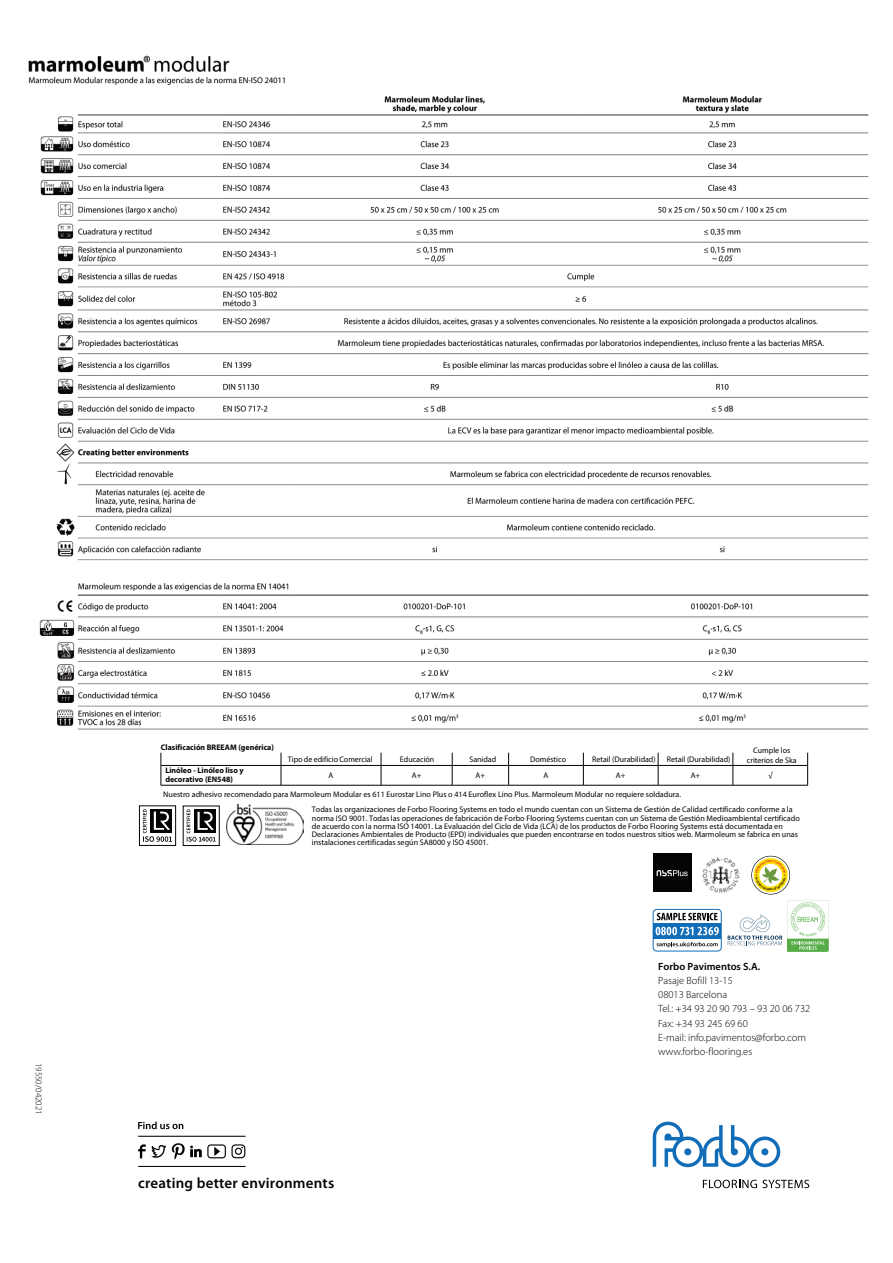
<style>
.page{position:relative;width:893px;height:1263px;background:#fff}
.page>*{position:absolute;margin:0;border:0;box-sizing:border-box;transform-origin:0 0}
.t1{font:600 15px "Myriad Pro";letter-spacing:.015em;color:#040503}
.t2{font:300 10.5px/14.4px "Myriad Pro";color:#000}
.t3{font:600 10.5px "Myriad Pro";color:#000}
.t4{font:300 9px "Myriad Pro";letter-spacing:-.015em;color:#040503}
.t5{font:8.1px/8.1px "Myriad Pro";color:#040503}
.t6{font:700 8.1px/9px "Myriad Pro";color:#040503}
</style>
<div class="page">
<svg style="left:703px;top:1180px;width:106px;height:8px"></svg>
<svg style="left:653px;top:1121px;width:127px;height:46px"></svg>
<div style="left:653px;top:909px;width:69px;height:42px;border:1px solid #116db7;border-radius:4px"></div>
<svg style="left:657px;top:942px;width:61px;height:5px"></svg>
<div style="left:653px;top:923px;width:68px;height:16px;background:#116db7"></div>
<svg style="left:656px;top:927px;width:63px;height:8px"></svg>
<svg style="left:657px;top:913px;width:60px;height:7px"></svg>
<img style="left:702px;top:857px;width:38px;height:36px">
<svg style="left:138px;top:1121px;width:45px;height:8px"></svg>
<svg style="left:138px;top:1144px;width:28px;height:14px"></svg>
<hr style="left:138px;top:1136px;width:108px;height:1px;background:#040503">
<hr style="left:138px;top:1166px;width:108px;height:1px;background:#040503">
<svg style="left:172px;top:1143px;width:73px;height:16px"></svg>
<svg style="left:751px;top:856px;width:39px;height:38px"></svg>
<svg style="left:752px;top:856px;width:37px;height:38px"></svg>
<hr style="left:161px;top:765px;width:120px;height:1px;background:#040503">
<svg style="left:161px;top:753px;width:1px;height:32px"></svg>
<hr style="left:281px;top:765px;width:100px;height:1px;background:#040503">
<svg style="left:281px;top:753px;width:1px;height:32px"></svg>
<hr style="left:381px;top:765px;width:71px;height:1px;background:#040503">
<svg style="left:381px;top:753px;width:1px;height:32px"></svg>
<hr style="left:452px;top:765px;width:57px;height:1px;background:#040503">
<svg style="left:452px;top:753px;width:1px;height:32px"></svg>
<hr style="left:509px;top:765px;width:74px;height:1px;background:#040503">
<svg style="left:508px;top:753px;width:1px;height:32px"></svg>
<hr style="left:583px;top:765px;width:75px;height:1px;background:#040503">
<svg style="left:583px;top:753px;width:1px;height:32px"></svg>
<hr style="left:658px;top:765px;width:75px;height:1px;background:#040503">
<svg style="left:658px;top:753px;width:1px;height:32px"></svg>
<hr style="left:733px;top:765px;width:75px;height:1px;background:#040503">
<svg style="left:733px;top:753px;width:1px;height:32px"></svg>
<svg style="left:807px;top:753px;width:1px;height:32px"></svg>
<hr style="left:161px;top:785px;width:120px;height:1px;background:#040503">
<hr style="left:281px;top:785px;width:100px;height:1px;background:#040503">
<hr style="left:381px;top:785px;width:71px;height:1px;background:#040503">
<hr style="left:452px;top:785px;width:57px;height:1px;background:#040503">
<hr style="left:509px;top:785px;width:74px;height:1px;background:#040503">
<hr style="left:583px;top:785px;width:75px;height:1px;background:#040503">
<hr style="left:658px;top:785px;width:75px;height:1px;background:#040503">
<hr style="left:733px;top:785px;width:75px;height:1px;background:#040503">
<div style="left:183px;top:806px;width:37px;height:40px;border:1px solid #040503"></div>
<svg style="left:187px;top:809px;width:29px;height:33px"></svg>
<div style="left:653px;top:854px;width:38px;height:38px;background:#040503"></div>
<svg style="left:657px;top:870px;width:31px;height:6px"></svg>
<div style="left:139px;top:805px;width:37px;height:41px;border:1px solid #040503"></div>
<svg style="left:143px;top:809px;width:29px;height:33px"></svg>
<img style="left:226px;top:805px;width:78px;height:39px">
<svg style="left:728px;top:900px;width:101px;height:52px"></svg>
<img style="left:28px;top:55px;width:841px;height:675px">
<svg style="left:754px;top:858px;width:34px;height:34px"></svg>
<p class="t4" style="left:44px;top:1063px;width:52px;rotate:90deg">19550/042021</p>
<p class="t6" style="left:161px;top:742px;width:115px">Clasificación BREEAM (genérica)</p>
<p class="t5" style="left:288px;top:755px;width:86px">Tipo de edificio Comercial</p>
<p class="t5" style="left:400px;top:755px;width:36px">Educación</p>
<p class="t5" style="left:469px;top:755px;width:28px">Sanidad</p>
<p class="t5" style="left:530px;top:755px;width:37px">Doméstico</p>
<p class="t5" style="left:592px;top:755px;width:65px">Retail (Durabilidad)</p>
<p class="t5" style="left:667px;top:755px;width:65px">Retail (Durabilidad)</p>
<p class="t5" style="left:747px;top:745px;width:51px;line-height:9.8px;text-align:center">Cumple los criterios de Ska</p>
<p class="t6" style="left:165px;top:766px;width:80px">Linóleo - Linóleo liso y decorativo (EN548)</p>
<p class="t5" style="left:329px;top:771px;width:6px">A</p>
<p class="t5" style="left:412px;top:771px;width:11px">A+</p>
<p class="t5" style="left:476px;top:771px;width:11px">A+</p>
<p class="t5" style="left:544px;top:771px;width:6px">A</p>
<p class="t5" style="left:616px;top:771px;width:11px">A+</p>
<p class="t5" style="left:691px;top:771px;width:11px">A+</p>
<p class="t5" style="left:768px;top:771px;width:6px">√</p>
<p class="t5" style="left:312px;top:786px;width:482px;line-height:15.6px;text-indent:-149px">Nuestro adhesivo recomendado para Marmoleum Modular es 611 Eurostar Lino Plus o 414 Euroflex Lino Plus. Marmoleum Modular no requiere soldadura.<br>Todas las organizaciones de Forbo Flooring Systems en todo el mundo cuentan con un Sistema de Gestión de Calidad certificado conforme a la</p>
<p class="t5" style="left:312px;top:814px;width:489px">norma ISO 9001. Todas las operaciones de fabricación de Forbo Flooring Systems cuentan con un Sistema de Gestión Medioambiental certificado de acuerdo con la norma ISO 14001. La Evaluación del Ciclo de Vida (LCA) de los productos de Forbo Flooring Systems está documentada en Declaraciones Ambientales de Producto (EPD) individuales que pueden encontrarse en todos nuestros sitios web. Marmoleum se fabrica en unas instalaciones certificadas según SA8000 y ISO 45001.</p>
<h1 class="t1" style="left:138px;top:1173px;width:198px">creating better environments</h1>
<p class="t3" style="left:658px;top:960px;width:104px">Forbo Pavimentos S.A.</p>
<p class="t2" style="left:658px;top:973px;width:154px">Pasaje Bofill 13-15<br>08013 Barcelona<br>Tel.: +34 93 20 90 793 – 93 20 06 732<br>Fax: +34 93 245 69 60<br>E-mail: info.pavimentos@forbo.com www.forbo-flooring.es</p>
</div>
